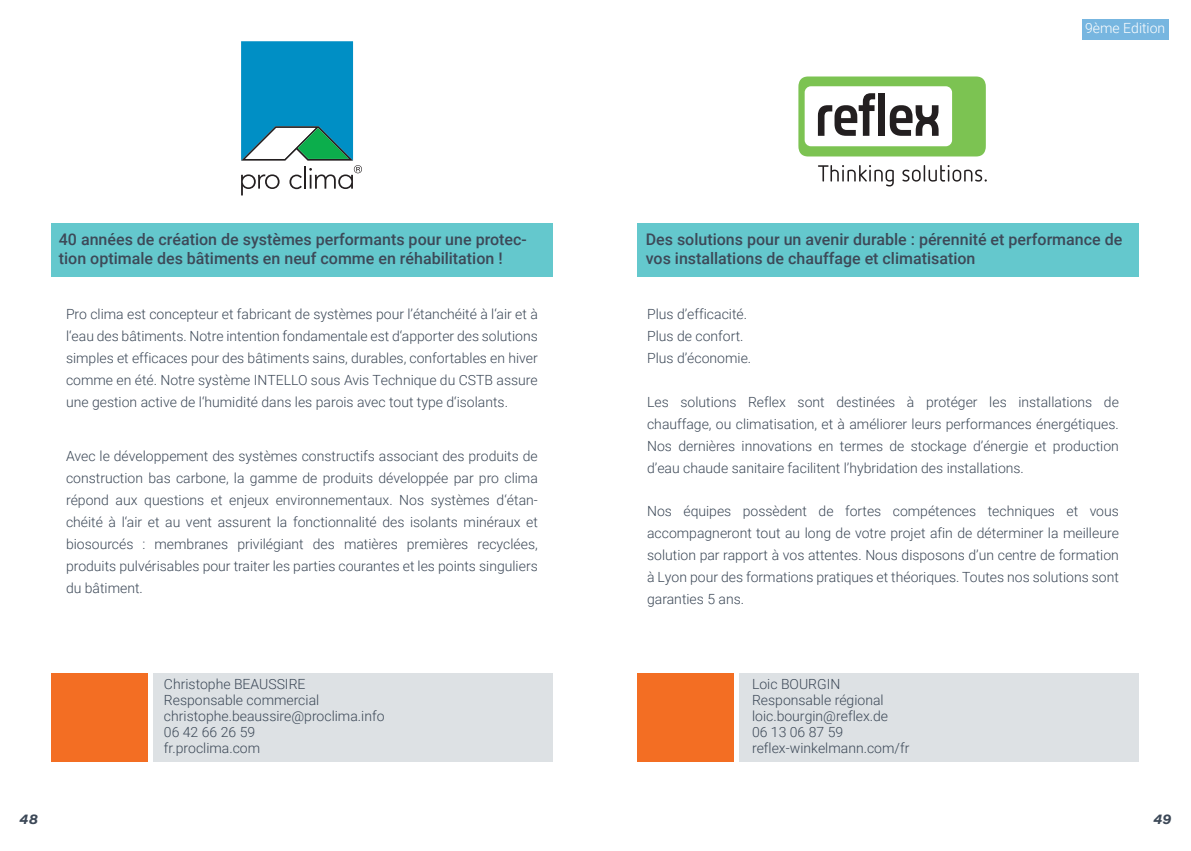
<style>
.page{position:relative;width:1191px;height:851px;background:#fff}
.page>*{position:absolute;margin:0;border:0;box-sizing:border-box;transform-origin:0 0}
.t1{font:500 16px/19.2px "Roboto";color:#3d4958}
.t2{font:300 14px/22px "Roboto";color:#3c4857;text-align:justify}
.t3{font:300 14px "Roboto";color:#fff}
.t4{font:italic 700 14px "Acumin Pro Wide";color:#3c4857}
</style>
<div class="page">
<div style="left:1082px;top:19px;width:87px;height:21px;background:#77b6e0"></div>
<div style="left:637px;top:223px;width:501px;height:53px;background:#64c8cd"></div>
<div style="left:51px;top:223px;width:502px;height:53px;background:#64c8cd"></div>
<div style="left:51px;top:673px;width:96px;height:88px;background:#f36e23"></div>
<div style="left:153px;top:673px;width:400px;height:88px;background:#dde1e4"></div>
<div style="left:637px;top:673px;width:96px;height:88px;background:#f36e23"></div>
<div style="left:739px;top:673px;width:399px;height:88px;background:#dde1e4"></div>
<div style="left:798px;top:76px;width:187px;height:80px;background:#7cc352;border-radius:10px"></div>
<div style="left:804px;top:86px;width:148px;height:60px;background:#fff;border-radius:6px"></div>
<svg style="left:818px;top:93px;width:57px;height:43px"></svg>
<div style="left:878px;top:93px;width:7px;height:43px;background:#231f20"></div>
<svg style="left:889px;top:105px;width:49px;height:31px"></svg>
<svg style="left:818px;top:165px;width:75px;height:21px"></svg>
<svg style="left:902px;top:165px;width:84px;height:16px"></svg>
<svg style="left:241px;top:41px;width:121px;height:154px"></svg>
<p class="t1" style="left:59px;top:229px;width:469px">40 années de création de systèmes performants pour une protec&shy;tion optimale des bâtiments en neuf comme en réhabilitation !</p>
<p class="t2" style="left:66px;top:302px;width:473px">Pro clima est concepteur et fabricant de systèmes pour l’étanchéité à l‘air et à l‘eau des bâtiments. Notre intention fondamentale est d‘apporter des solutions simples et efficaces pour des bâtiments sains, durables, confortables en hiver comme en été. Notre système INTELLO sous Avis Technique du CSTB assure une gestion active de l‘humidité dans les parois avec tout type d‘isolants.</p>
<p class="t2" style="left:66px;top:444px;width:473px">Avec le développement des systèmes constructifs associant des produits de construction bas carbone, la gamme de produits développée par pro clima répond aux questions et enjeux environnementaux. Nos systèmes d‘étan&shy;chéité à l‘air et au vent assurent la fonctionnalité des isolants minéraux et biosourcés : membranes privilégiant des matières premières recyclées, produits pulvérisables pour traiter les parties courantes et les points singuliers du bâtiment.</p>
<p class="t2" style="left:164px;top:675px;width:222px;line-height:16px;text-align:left">Christophe BEAUSSIRE<br>Responsable commercial christophe.beaussire@proclima.info<br>06 42 66 26 59</p>
<p class="t2" style="left:164px;top:736px;width:98px">fr.proclima.com</p>
<p class="t3" style="left:1085px;top:19px;width:82px">9ème Edition</p>
<p class="t1" style="left:646px;top:229px;width:478px">Des solutions pour un avenir durable : pérennité et performance de vos installations de chauffage et climatisation</p>
<p class="t2" style="left:647px;top:302px;width:101px">Plus d’efficacité.</p>
<p class="t2" style="left:647px;top:324px;width:98px">Plus de confort.</p>
<p class="t2" style="left:647px;top:346px;width:106px">Plus d’économie.</p>
<p class="t2" style="left:647px;top:390px;width:473px">Les solutions Reflex sont destinées à protéger les installations de chauffage, ou climatisation, et à améliorer leurs performances énergétiques.<br>Nos dernières innovations en termes de stockage d’énergie et production d’eau chaude sanitaire facilitent l’hybridation des installations.</p>
<p class="t2" style="left:647px;top:499px;width:473px">Nos équipes possèdent de fortes compétences techniques et vous accompagneront tout au long de votre projet afin de déterminer la meilleure solution par rapport à vos attentes. Nous disposons d’un centre de formation à Lyon pour des formations pratiques et théoriques. Toutes nos solutions sont garanties 5 ans.</p>
<p class="t2" style="left:752px;top:675px;width:159px;line-height:16px;text-align:left">Loic BOURGIN<br>Responsable régional loic.bourgin@reflex.de<br>06 13 06 87 59 reflex-winkelmann.com/fr</p>
<p class="t4" style="left:19px;top:808px;width:20px">48</p>
<p class="t4" style="left:1153px;top:808px;width:20px">49</p>
</div>
